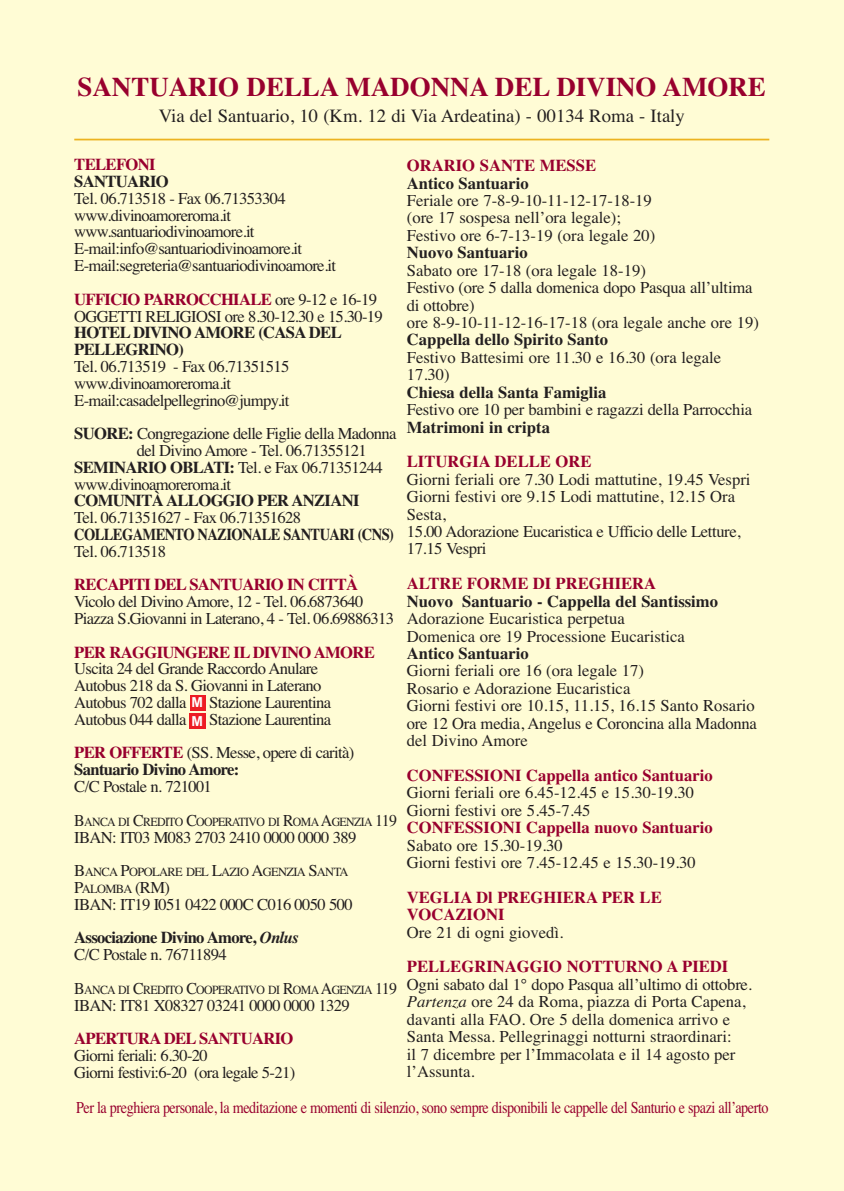
<style>
.page{position:relative;width:844px;height:1191px;background:#fff}
.page>*{position:absolute;margin:0;border:0;box-sizing:border-box;transform-origin:0 0}
.t1{font:700 26.95px "Times";color:#98002e}
.t2{font:18.72px "Times";color:#231f20}
.t3{font:16.62px/17.5px "Times";letter-spacing:-.015em;color:#231f20}
.t4{font:16.62px/16.8px "Times";letter-spacing:-.04em;color:#231f20}
.t5{font:700 16.62px/17.5px "Times";color:#98002e}
.t6{font:700 16.62px "Times";color:#231f20}
.t7{font:16.62px "Times";letter-spacing:-.03em;color:#98002e;scale:.85 1}
.t8{font:700 16.62px/16.8px "Times";letter-spacing:-.04em;color:#231f20}
.t9{font:700 16.62px "Times";letter-spacing:-.04em;color:#98002e}
.t10{font:700 16.62px "Times";letter-spacing:-.04em;color:#231f20;scale:.87 1}
.t11{font:700 13.83px/18.2px "Arial";color:#fff}
.t12{font:12.42px "Times";letter-spacing:-.055em;color:#231f20;scale:.95 1}
.t13{font:12.42px/16.8px "Times";letter-spacing:-.055em;color:#231f20}
.s1{font-style:italic}
.s2{font-weight:700;color:#98002e}
.s3{font-weight:700}
.s4{font-size:16.62px}
.s5{font-weight:700;font-style:italic}
</style>
<div class="page">
<div style="left:0;top:0;width:843px;height:1191px;background:#fffcd5"></div>
<div style="left:189px;top:695px;width:16px;height:16px;background:#ed1c24"></div>
<div style="left:189px;top:713px;width:17px;height:16px;background:#ed1c24"></div>
<hr style="left:74px;top:139px;width:695px;height:1px;background:#ecb31f">
<h1 class="t1" style="left:77px;top:77px;width:689px">SANTUARIO DELLA MADONNA DEL DIVINO AMORE</h1>
<p class="t2" style="left:159px;top:109px;width:527px">Via del Santuario, 10 (Km. 12 di Via Ardeatina) - 00134 Roma - Italy</p>
<p class="t5" style="left:407px;top:158px;width:191px">ORARIO SANTE MESSE</p>
<p class="t6" style="left:407px;top:177px;width:123px">Antico Santuario</p>
<p class="t3" style="left:407px;top:193px;width:250px">Feriale ore 7-8-9-10-11-12-17-18-19 (ore 17 sospesa nell’ora legale);<br>Festivo ore 6-7-13-19 (ora legale 20)</p>
<p class="t6" style="left:407px;top:247px;width:122px">Nuovo Santuario</p>
<p class="t3" style="left:407px;top:263px;width:353px">Sabato ore 17-18 (ora legale 18-19)<br>Festivo (ore 5 dalla domenica dopo Pasqua all’ultima di ottobre)<br>ore 8-9-10-11-12-16-17-18 (ora legale anche ore 19)</p>
<p class="t6" style="left:407px;top:334px;width:203px">Cappella dello Spirito Santo</p>
<p class="t3" style="left:407px;top:350px;width:316px">Festivo Battesimi ore 11.30 e 16.30 (ora legale<br>17.30)</p>
<p class="t6" style="left:407px;top:386px;width:201px">Chiesa della Santa Famiglia</p>
<p class="t3" style="left:407px;top:402px;width:347px">Festivo ore 10 per bambini e ragazzi della Parrocchia</p>
<p class="t6" style="left:407px;top:421px;width:145px">Matrimoni in cripta</p>
<p class="t5" style="left:407px;top:454px;width:186px">LITURGIA DELLE ORE</p>
<p class="t3" style="left:407px;top:472px;width:345px">Giorni feriali ore 7.30 Lodi mattutine, 19.45 Vespri Giorni festivi ore 9.15 Lodi mattutine, 12.15 Ora Sesta,<br>15.00 Adorazione Eucaristica e Ufficio delle Letture, 17.15 Vespri</p>
<p class="t5" style="left:407px;top:576px;width:251px">ALTRE FORME DI PREGHIERA</p>
<p class="t6" style="left:407px;top:595px;width:313px">Nuovo Santuario - Cappella del Santissimo</p>
<p class="t3" style="left:407px;top:611px;width:279px">Adorazione Eucaristica perpetua<br>Domenica ore 19 Processione Eucaristica</p>
<p class="t6" style="left:407px;top:647px;width:123px">Antico Santuario</p>
<p class="t3" style="left:407px;top:663px;width:351px">Giorni feriali ore 16 (ora legale 17)<br>Rosario e Adorazione Eucaristica<br>Giorni festivi ore 10.15, 11.15, 16.15 Santo Rosario ore 12 Ora media, Angelus e Coroncina alla Madonna del Divino Amore</p>
<p class="t5" style="left:407px;top:768px;width:307px">CONFESSIONI Cappella antico Santuario</p>
<p class="t3" style="left:407px;top:785px;width:288px">Giorni feriali ore 6.45-12.45 e 15.30-19.30<br>Giorni festivi ore 5.45-7.45</p>
<p class="t5" style="left:407px;top:820px;width:307px">CONFESSIONI Cappella nuovo Santuario</p>
<p class="t3" style="left:407px;top:837px;width:290px">Sabato ore 15.30-19.30<br>Giorni festivi ore 7.45-12.45 e 15.30-19.30</p>
<p class="t5" style="left:407px;top:890px;width:256px">VEGLIA Dl PREGHIERA PER LE<br>VOCAZIONI</p>
<p class="t3" style="left:407px;top:925px;width:158px">Ore 21 di ogni giovedì.</p>
<p class="t5" style="left:407px;top:959px;width:323px">PELLEGRINAGGIO NOTTURNO A PIEDI</p>
<p class="t3" style="left:407px;top:977px;width:346px">Ogni sabato dal 1° dopo Pasqua all’ultimo di ottobre.<br><span class="s1">Partenza</span> ore 24 da Roma, piazza di Porta Capena, davanti alla FAO. Ore 5 della domenica arrivo e Santa Messa. Pellegrinaggi notturni straordinari:<br>il 7 dicembre per l’Immacolata e il 14 agosto per l’Assunta.</p>
<p class="t9" style="left:74px;top:159px;width:83px">TELEFONI</p>
<p class="t8" style="left:74px;top:174px;width:96px">SANTUARIO</p>
<p class="t4" style="left:74px;top:191px;width:263px">Tel. 06.713518 - Fax 06.71353304 www.divinoamoreroma.it www.santuariodivinoamore.it E-mail:info@santuariodivinoamore.it E-mail:segreteria@santuariodivinoamore.it</p>
<p class="t4" style="left:74px;top:292px;width:310px"><span class="s2">UFFICIO PARROCCHIALE</span> ore 9-12 e 16-19<br>OGGETTI RELIGIOSI ore 8.30-12.30 e 15.30-19</p>
<p class="t8" style="left:74px;top:326px;width:269px">HOTEL DIVINO AMORE (CASA DEL<br>PELLEGRINO)</p>
<p class="t4" style="left:74px;top:359px;width:217px">Tel. 06.713519 - Fax 06.71351515 www.divinoamoreroma.it<br>E-mail:casadelpellegrino@jumpy.it</p>
<p class="t4" style="left:74px;top:427px;width:324px"><span class="s3">SUORE:</span> Congregazione delle Figlie della Madonna</p>
<p class="t4" style="left:137px;top:443px;width:231px">del Divino Amore - Tel. 06.71355121</p>
<p class="t4" style="left:74px;top:460px;width:310px"><span class="s3">SEMINARIO OBLATI:</span> Tel. e Fax 06.71351244</p>
<p class="t4" style="left:74px;top:477px;width:158px">www.divinoamoreroma.it</p>
<p class="t8" style="left:74px;top:494px;width:287px">COMUNITÀ ALLOGGIO PER ANZIANI</p>
<p class="t4" style="left:74px;top:511px;width:228px">Tel. 06.71351627 - Fax 06.71351628</p>
<p class="t10" style="left:74px;top:528px;width:369px">COLLEGAMENTO NAZIONALE SANTUARI (CNS)</p>
<p class="t4" style="left:74px;top:544px;width:93px">Tel. 06.713518</p>
<p class="t9" style="left:74px;top:579px;width:285px">RECAPITI DEL SANTUARIO IN CITTÀ</p>
<p class="t4" style="left:74px;top:595px;width:321px">Vicolo del Divino Amore, 12 - Tel. 06.6873640<br>Piazza S.Giovanni in Laterano, 4 - Tel. 06.69886313</p>
<p class="t9" style="left:74px;top:646px;width:302px">PER RAGGIUNGERE IL DIVINO AMORE</p>
<p class="t4" style="left:74px;top:662px;width:249px">Uscita 24 del Grande Raccordo Anulare<br>Autobus 218 da S. Giovanni in Laterano<br>Autobus 702 dalla</p>
<p class="t4" style="left:209px;top:695px;width:123px">Stazione Laurentina</p>
<p class="t11" style="left:191px;top:693px;width:13px">M<br>M</p>
<p class="t4" style="left:74px;top:712px;width:114px">Autobus 044 dalla</p>
<p class="t4" style="left:74px;top:704px;width:281px;line-height:33.6px;text-indent:135px">Stazione Laurentina<br><span class="s2">PER OFFERTE</span> (SS. Messe, opere di carità)</p>
<p class="t8" style="left:74px;top:762px;width:167px">Santuario Divino Amore:</p>
<p class="t4" style="left:74px;top:779px;width:139px">C/C Postale n. 721001</p>
<p class="t12" style="left:74px;top:817px;width:341px"><span class="s4">B</span>ANCA DI <span class="s4">C</span>REDITO <span class="s4">C</span>OOPERATIVO DI <span class="s4">R</span>OMA <span class="s4">A</span>GENZIA <span class="s4">119</span></p>
<p class="t4" style="left:74px;top:830px;width:283px">IBAN: IT03 M083 2703 2410 0000 0000 389</p>
<p class="t13" style="left:74px;top:864px;width:276px"><span class="s4">B</span>ANCA <span class="s4">P</span>OPOLARE DEL <span class="s4">L</span>AZIO <span class="s4">A</span>GENZIA <span class="s4">S</span>ANTA<br><span class="s4">P</span>ALOMBA <span class="s4">(RM)</span></p>
<p class="t4" style="left:74px;top:889px;width:280px;line-height:33.6px">IBAN: IT19 I051 0422 000C C016 0050 500<br><span class="s3">Associazione Divino Amore,</span> <span class="s5">Onlus</span></p>
<p class="t4" style="left:74px;top:947px;width:154px">C/C Postale n. 76711894</p>
<p class="t12" style="left:74px;top:985px;width:341px"><span class="s4">B</span>ANCA DI <span class="s4">C</span>REDITO <span class="s4">C</span>OOPERATIVO DI <span class="s4">R</span>OMA <span class="s4">A</span>GENZIA <span class="s4">119</span></p>
<p class="t4" style="left:74px;top:998px;width:277px">IBAN: IT81 X08327 03241 0000 0000 1329</p>
<p class="t9" style="left:74px;top:1032px;width:221px">APERTURA DEL SANTUARIO</p>
<p class="t4" style="left:74px;top:1048px;width:222px">Giorni feriali: 6.30-20<br>Giorni festivi:6-20 (ora legale 5-21)</p>
<p class="t7" style="left:76px;top:1101px;width:816px">Per la preghiera personale, la meditazione e momenti di silenzio, sono sempre disponibili le cappelle del Santurio e spazi all’aperto</p>
</div>
